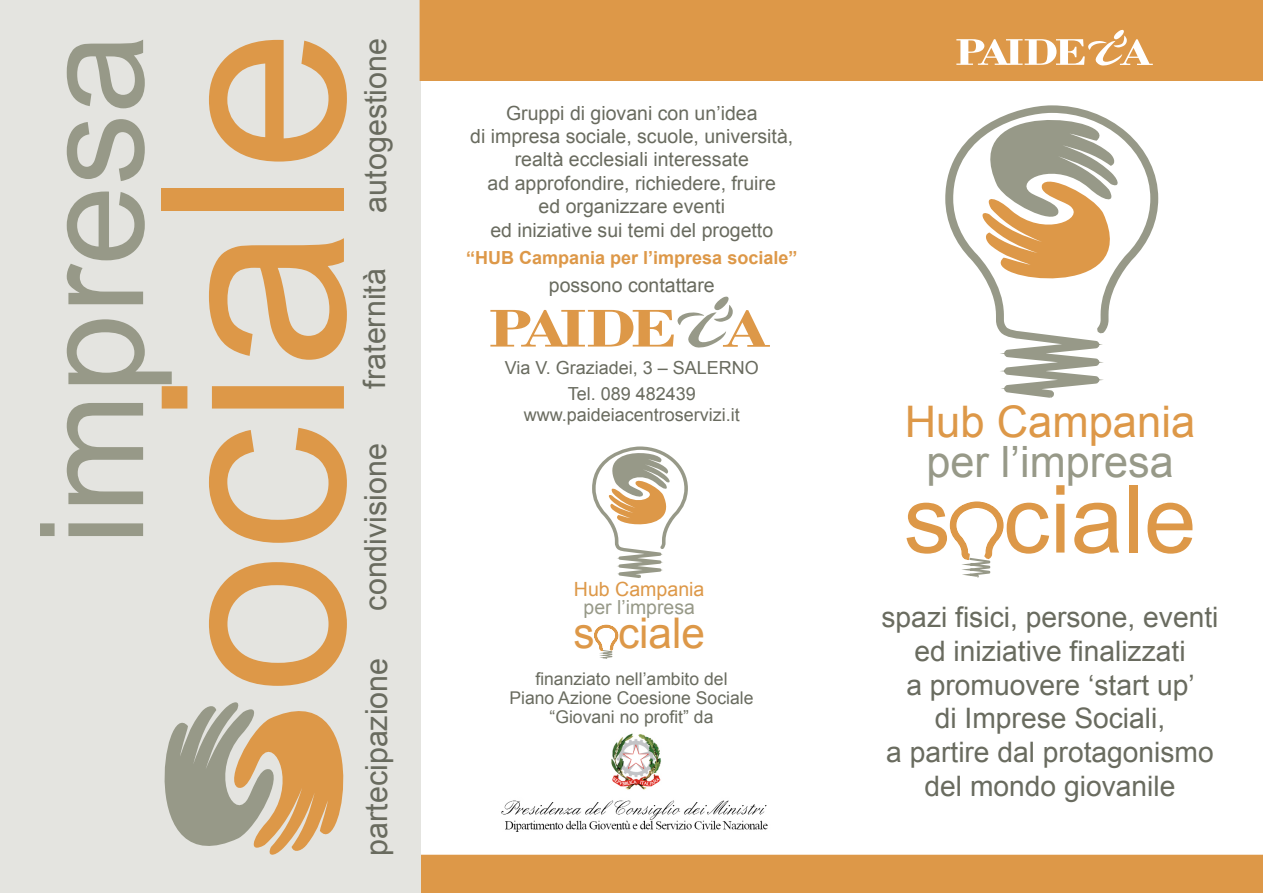
<style>
.page{position:relative;width:1263px;height:893px;background:#fff}
.page>*{position:absolute;margin:0;border:0;box-sizing:border-box;transform-origin:0 0}
.t1{font:254.55px "Arial";color:#dd9848}
.t2{font:144px "Arial";color:#979988}
.t3{font:94.05px "Arial";color:#dd9848}
.t4{font:43.5px "Arial";color:#dd9848}
.t5{font:43.2px "Arial";color:#979988}
.t6{font:42.3px "Arial";color:#dd9848}
.t7{font:30.45px "Arial";color:#696b5f}
.t8{font:28.2px "Arial";color:#696b5f}
.t9{font:19.65px "Arial";color:#dd9848}
.t10{font:19.5px/23.4px "Arial";color:#696b5f;text-align:center}
.t11{font:19.5px "Arial";color:#979988}
.t12{font:18px "Arial";color:#696b5f}
.t13{font:700 18px "Arial";color:#dd9848}
.t14{font:17.55px "Arial";color:#696b5f}
.s1{color:#fff}
</style>
<div class="page">
<div style="left:0;top:0;width:421px;height:893px;background:#e4e4e0"></div>
<div style="left:420px;top:0;width:843px;height:81px;background:#dd9848"></div>
<svg style="left:164px;top:702px;width:180px;height:153px"></svg>
<svg style="left:490px;top:296px;width:280px;height:52px"></svg>
<svg style="left:956px;top:30px;width:197px;height:36px"></svg>
<svg style="left:946px;top:154px;width:211px;height:244px"></svg>
<svg style="left:955px;top:105px;width:190px;height:199px"></svg>
<svg style="left:421px;top:446px;width:842px;height:447px"></svg>
<p class="t2" style="left:-2px;top:546px;width:514px;rotate:-90deg">impresa</p>
<p class="t1" style="left:88px;top:694px;width:666px;rotate:-90deg">ociale</p>
<p class="t7" style="left:356px;top:213px;width:176px;rotate:-90deg">autogestione</p>
<p class="t7" style="left:354px;top:388px;width:122px;rotate:-90deg">fraternità</p>
<p class="t7" style="left:356px;top:611px;width:169px;rotate:-90deg">condivisione</p>
<p class="t7" style="left:357px;top:856px;width:200px;rotate:-90deg">partecipazione</p>
<p class="t10" style="left:506px;top:101px;width:253px">Gruppi di giovani con un’idea</p>
<p class="t10" style="left:470px;top:125px;width:324px">di impresa sociale, scuole, università, realtà ecclesiali interessate</p>
<p class="t10" style="left:488px;top:171px;width:290px">ad approfondire, richiedere, fruire</p>
<p class="t10" style="left:539px;top:195px;width:188px">ed organizzare eventi</p>
<p class="t10" style="left:490px;top:218px;width:284px">ed iniziative sui temi del progetto</p>
<p class="t13" style="left:466px;top:246px;width:333px">“HUB Campania per l’impresa sociale”</p>
<p class="t10" style="left:549px;top:274px;width:167px">possono contattare</p>
<p class="t12" style="left:505px;top:356px;width:256px">Via V. Graziadei, 3 – SALERNO</p>
<p class="t12" style="left:568px;top:381px;width:130px">Tel. 089 482439</p>
<p class="t12" style="left:524px;top:403px;width:218px">www.paideiacentroservizi.it</p>
<p class="t9" style="left:574px;top:576px;width:132px">Hub Campania</p>
<p class="t6" style="left:573px;top:605px;width:133px">s<span class="s1">o</span>ciale</p>
<p class="t11" style="left:584px;top:594px;width:113px">per l’impresa</p>
<p class="t14" style="left:535px;top:667px;width:194px">finanziato nell’ambito del</p>
<p class="t14" style="left:509px;top:686px;width:245px">Piano Azione Coesione Sociale</p>
<p class="t14" style="left:549px;top:705px;width:165px">“Giovani no profit” da</p>
<p class="t4" style="left:905px;top:393px;width:292px">Hub Campania</p>
<p class="t3" style="left:904px;top:458px;width:294px">s<span class="s1">o</span>ciale</p>
<p class="t5" style="left:926px;top:433px;width:249px">per l’impresa</p>
<p class="t8" style="left:881px;top:598px;width:338px">spazi fisici, persone, eventi</p>
<p class="t8" style="left:914px;top:632px;width:273px">ed iniziative finalizzati</p>
<p class="t8" style="left:906px;top:666px;width:290px">a promuovere ‘start up’</p>
<p class="t8" style="left:935px;top:700px;width:232px">di Imprese Sociali,</p>
<p class="t8" style="left:886px;top:734px;width:329px">a partire dal protagonismo</p>
<p class="t8" style="left:924px;top:768px;width:252px">del mondo giovanile</p>
</div>
